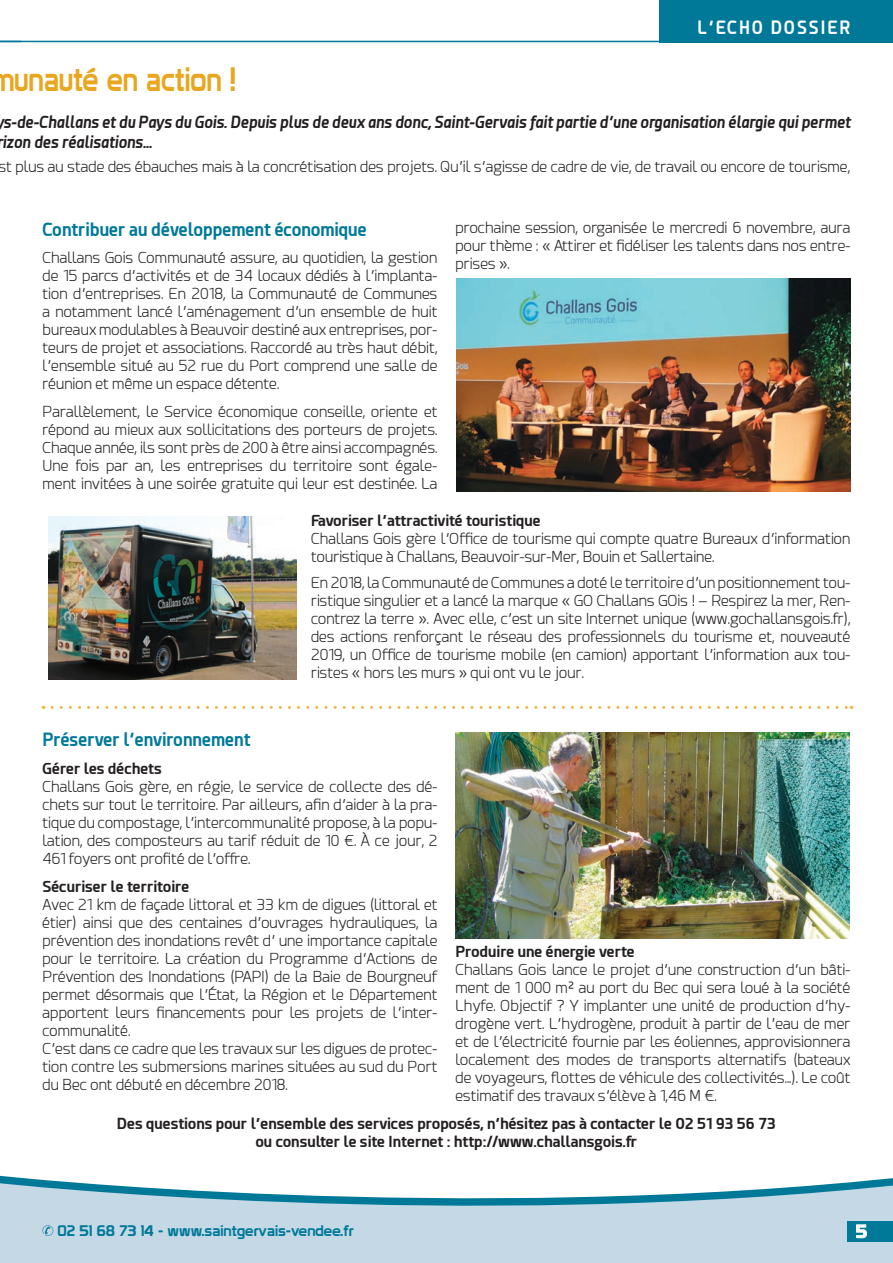
<style>
.page{position:relative;width:893px;height:1263px;background:#fff}
.page>*{position:absolute;margin:0;border:0;box-sizing:border-box;transform-origin:0 0}
.t1{font:33px "Prototype";color:#e9a720;scale:.85 1}
.t2{font:700 18.15px "Esphimere";letter-spacing:.125em;color:#fff;scale:.91 1}
.t3{font:700 18px "Esphimere";color:#007999;scale:.95 1}
.t4{font:18px "Prototype";color:#fff}
.t5{font:italic 700 16.5px/19.5px "Esphimere";color:#231f20;scale:.91 1}
.t6{font:300 15px/18px "Esphimere";color:#231f20;text-align:justify}
.t7{font:700 15px/18px "Esphimere";color:#231f20;text-align:center}
.t8{font:15px "Prototype";color:#007999}
</style>
<div class="page">
<svg style="left:0;top:1176px;width:893px;height:7px"></svg>
<svg style="left:0;top:1183px;width:893px;height:80px;background:#b9d3e1"></svg>
<svg style="left:43px;top:1225px;width:10px;height:11px"></svg>
<div style="left:847px;top:1221px;width:46px;height:21px;background:#007999"></div>
<svg style="left:856px;top:1224px;width:11px;height:14px"></svg>
<div style="left:659px;top:0;width:234px;height:42px;background:#007999"></div>
<hr style="left:0;top:41px;width:893px;height:1px;background:#007999">
<img style="left:456px;top:732px;width:393px;height:206px">
<img style="left:48px;top:516px;width:248px;height:163px">
<svg style="left:52px;top:706px;width:800px;height:3px"></svg>
<img style="left:457px;top:278px;width:393px;height:213px">
<p class="t2" style="left:697px;top:16px;width:170px">L’ECHO DOSSIER</p>
<h1 class="t1" style="left:-9px;top:59px;width:290px">munauté en action !</h1>
<p class="t5" style="left:2px;top:112px;width:934px;text-indent:-7px">ys-de-Challans et du Pays du Gois. Depuis plus de deux ans donc, Saint-Gervais fait partie d’une organisation élargie qui permet izon des réalisations…</p>
<p class="t6" style="left:-1px;top:158px;width:853px">st plus au stade des ébauches mais à la concrétisation des projets. Qu’il s’agisse de cadre de vie, de travail ou encore de tourisme,</p>
<p class="t3" style="left:43px;top:218px;width:343px">Contribuer au développement économique</p>
<p class="t6" style="left:43px;top:249px;width:396px">Challans Gois Communauté assure, au quotidien, la gestion de 15 parcs d’activités et de 34 locaux dédiés à l’implanta&shy;tion d’entreprises. En 2018, la Communauté de Communes a notamment lancé l’aménagement d’un ensemble de huit bureaux modulables à Beauvoir destiné aux entreprises, por&shy;teurs de projet et associations. Raccordé au très haut débit, l’ensemble situé au 52 rue du Port comprend une salle de réunion et même un espace détente.</p>
<p class="t6" style="left:43px;top:403px;width:396px">Parallèlement, le Service économique conseille, oriente et répond au mieux aux sollicitations des porteurs de projets.<br>Chaque année, ils sont près de 200 à être ainsi accompagnés.<br>Une fois par an, les entreprises du territoire sont égale&shy;ment invitées à une soirée gratuite qui leur est destinée. La</p>
<p class="t6" style="left:455px;top:219px;width:396px">prochaine session, organisée le mercredi 6 novembre, aura pour thème : « Attirer et fidéliser les talents dans nos entre&shy;prises ».</p>
<p class="t7" style="left:311px;top:512px;width:231px">Favoriser l’attractivité touristique</p>
<p class="t6" style="left:311px;top:530px;width:541px">Challans Gois gère l’Office de tourisme qui compte quatre Bureaux d’information touristique à Challans, Beauvoir-sur-Mer, Bouin et Sallertaine.</p>
<p class="t6" style="left:311px;top:574px;width:541px">En 2018, la Communauté de Communes a doté le territoire d’un positionnement tou&shy;ristique singulier et a lancé la marque « GO Challans GOis ! – Respirez la mer, Ren&shy;contrez la terre ». Avec elle, c’est un site Internet unique (www.gochallansgois.fr), des actions renforçant le réseau des professionnels du tourisme et, nouveauté 2019, un Office de tourisme mobile (en camion) apportant l’information aux tou&shy;ristes « hors les murs » qui ont vu le jour.</p>
<p class="t3" style="left:43px;top:729px;width:220px">Préserver l’environnement</p>
<p class="t7" style="left:43px;top:759px;width:121px">Gérer les déchets</p>
<p class="t6" style="left:43px;top:778px;width:396px">Challans Gois gère, en régie, le service de collecte des dé&shy;chets sur tout le territoire. Par ailleurs, afin d’aider à la pra&shy;tique du compostage, l’intercommunalité propose, à la popu&shy;lation, des composteurs au tarif réduit de 10 €. À ce jour, 2<br>461 foyers ont profité de l’offre.</p>
<p class="t7" style="left:43px;top:877px;width:148px">Sécuriser le territoire</p>
<p class="t6" style="left:43px;top:895px;width:396px;text-align:left">Avec 21 km de façade littoral et 33 km de digues (littoral et étier) ainsi que des centaines d’ouvrages hydrauliques, la prévention des inondations revêt d’ une importance capitale pour le territoire. La création du Programme d’Actions de Prévention des Inondations (PAPI) de la Baie de Bourgneuf permet désormais que l’État, la Région et le Département apportent leurs financements pour les projets de l’inter&shy;communalité.<br>C’est dans ce cadre que les travaux sur les digues de protec&shy;tion contre les submersions marines situées au sud du Port du Bec ont débuté en décembre 2018.</p>
<p class="t7" style="left:455px;top:942px;width:181px">Produire une énergie verte</p>
<p class="t6" style="left:455px;top:961px;width:396px">Challans Gois lance le projet d’une construction d’un bâti&shy;ment de 1 000 m² au port du Bec qui sera loué à la société Lhyfe. Objectif ? Y implanter une unité de production d’hy&shy;drogène vert. L’hydrogène, produit à partir de l’eau de mer et de l’électricité fournie par les éoliennes, approvisionnera localement des modes de transports alternatifs (bateaux de voyageurs, flottes de véhicule des collectivités...). Le coût estimatif des travaux s’élève à 1,46 M €.</p>
<p class="t7" style="left:117px;top:1114px;width:661px">Des questions pour l’ensemble des services proposés, n’hésitez pas à contacter le 02 51 93 56 73 ou consulter le site Internet : http://www.challansgois.fr</p>
<p class="t8" style="left:58px;top:1221px;width:298px">02 51 68 73 14 - www.saintgervais-vendee.fr</p>
<p class="t4" style="left:856px;top:1220px;width:13px">5</p>
</div>
